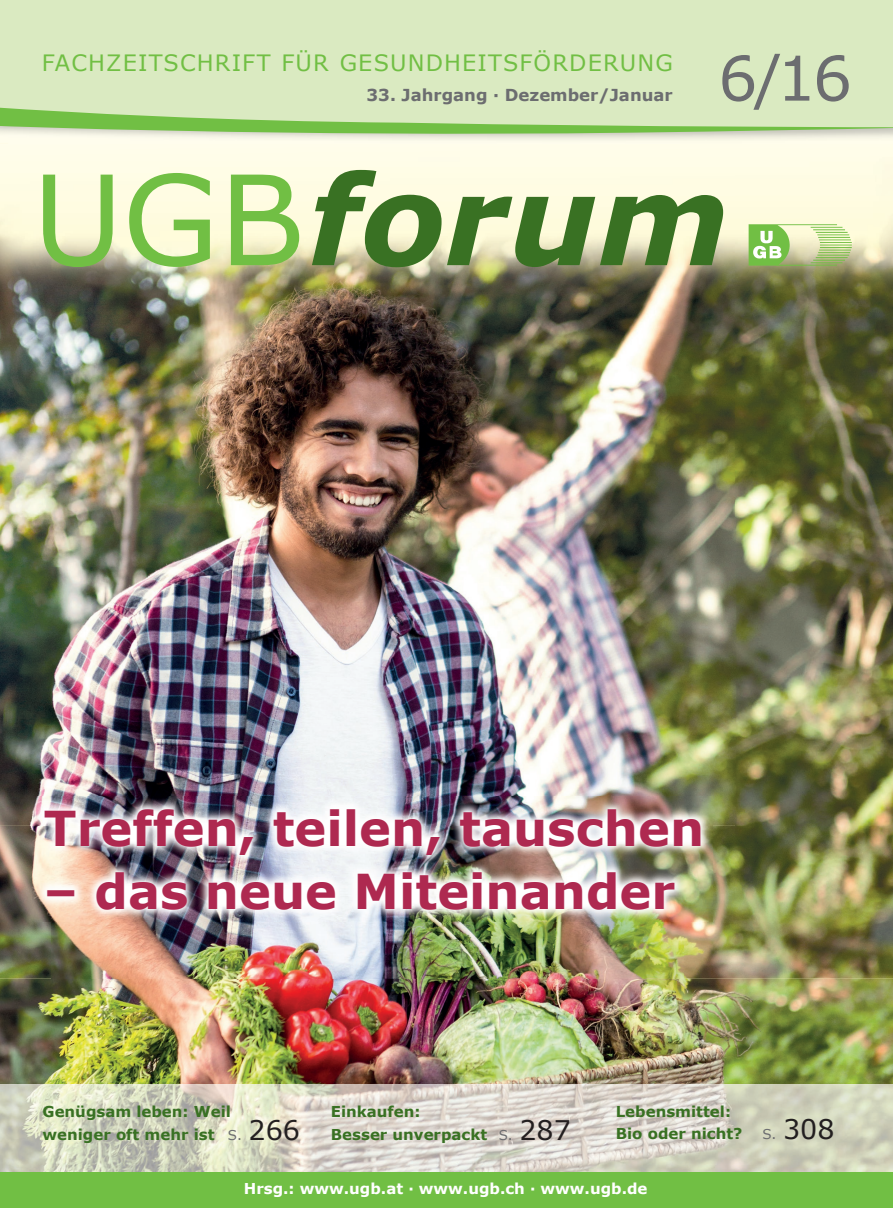
<style>
.page{position:relative;width:893px;height:1208px;background:#fff}
.page>*{position:absolute;margin:0;border:0;box-sizing:border-box;transform-origin:0 0}
.t1{font:italic 700 124.5px "Verdana";color:#397123}
.t2{font:61.65px "Verdana";color:#6c6d70}
.t3{font:700 48px "Verdana";color:#ae2950}
.t4{font:22.5px "Verdana";letter-spacing:.05em;color:#71bf44}
.t5{font:700 16.5px "Verdana";color:#6c6d70}
.t6{font:700 15px/22.5px "Verdana";color:#397123}
.t7{font:700 15px "Verdana";color:#fff}
.s1{font-weight:400;font-style:normal;color:#71bf44}
.s2{font-weight:400;font-size:13.5px;color:#6c6d70}
.s3{font-weight:400;font-size:27px;color:#231f20}
</style>
<div class="page">
<img style="left:0;top:978px;width:893px;height:106px">
<img style="left:0;top:826px;width:52px;height:152px">
<img style="left:683px;top:826px;width:210px;height:152px">
<img style="left:52px;top:921px;width:631px;height:57px">
<img style="left:0;top:157px;width:893px;height:669px">
<img style="left:0;top:1084px;width:893px;height:88px">
<div style="left:0;top:1172px;width:893px;height:36px;background:#71bf44"></div>
<div style="left:35px;top:0;width:858px;height:108px;background:#daeac1"></div>
<div style="left:0;top:0;width:35px;height:115px;background:#daeac1"></div>
<svg style="left:0;top:108px;width:893px;height:29px;background:#b8d99b"></svg>
<img style="left:747px;top:225px;width:105px;height:41px">
<img style="left:33px;top:797px;width:680px;height:124px">
<h3 class="t4" style="left:42px;top:48px;width:632px">FACHZEITSCHRIFT FÜR GESUNDHEITSFÖRDERUNG</h3>
<h2 class="t2" style="left:718px;top:36px;width:135px">6/16</h2>
<p class="t5" style="left:367px;top:83px;width:308px">33. Jahrgang · Dezember/Januar</p>
<h1 class="t1" style="left:32px;top:132px;width:698px"><span class="s1">UGB</span>forum</h1>
<h3 class="t3" style="left:44px;top:794px;width:662px">Treffen, teilen, tauschen</h3>
<h3 class="t3" style="left:44px;top:857px;width:633px">– das neue Miteinander</h3>
<p class="t6" style="left:43px;top:1100px;width:259px">Genügsam leben: Weil weniger oft mehr ist <span class="s2">S.</span> <span class="s3">266</span></p>
<p class="t6" style="left:331px;top:1100px;width:242px">Einkaufen:<br>Besser unverpackt <span class="s2">S.</span> <span class="s3">287</span></p>
<p class="t6" style="left:616px;top:1099px;width:220px">Lebensmittel:<br>Bio oder nicht? <span class="s2">S.</span> <span class="s3">308</span></p>
<p class="t7" style="left:244px;top:1177px;width:405px">Hrsg.: www.ugb.at · www.ugb.ch · www.ugb.de</p>
</div>
